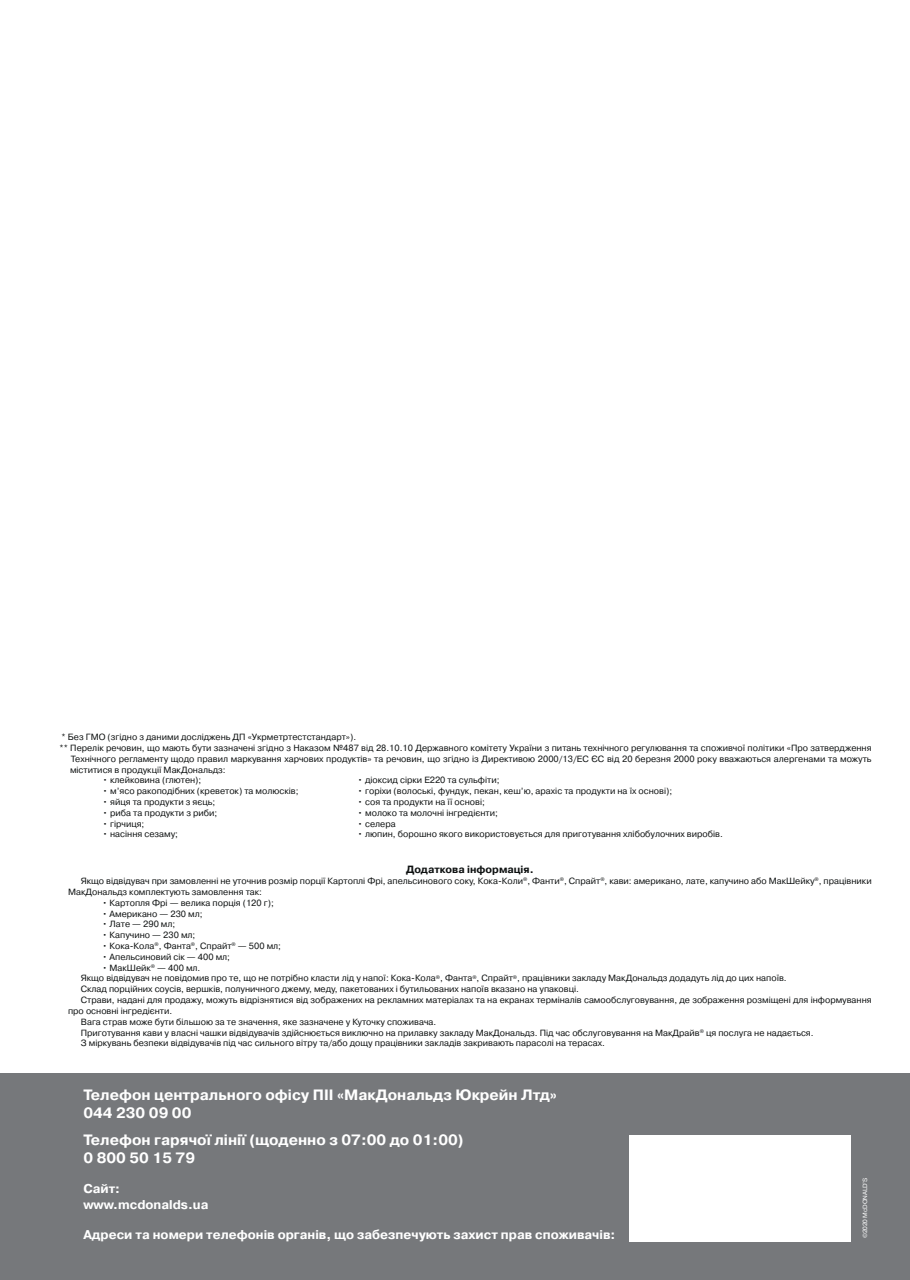
<style>
.page{position:relative;width:910px;height:1280px;background:#fff}
.page>*{position:absolute;margin:0;border:0;box-sizing:border-box;transform-origin:0 0}
.t1{font:700 15px/18px "Pragmatica C";color:#fff}
.t2{font:700 12.75px/15.3px "Pragmatica C";color:#fff}
.t3{font:700 10.5px "Pragmatica C";color:#0e1111}
.t4{font:9px/10.8px "Pragmatica C";color:#0e1111}
.t5{font:6.15px "Pragmatica C";letter-spacing:-.02em;color:#fff;scale:1.04 1}
</style>
<div class="page">
<div style="left:0;top:1073px;width:910px;height:207px;background:#76787b"></div>
<div style="left:629px;top:1135px;width:222px;height:107px;background:#fff"></div>
<p class="t4" style="left:62px;top:732px;width:296px">* Без ГМО (згідно з даними досліджень ДП «Укрметртестстандарт»).</p>
<p class="t4" style="left:60px;top:742px;width:814px">** Перелік речовин, що мають бути зазначені згідно з Наказом №487 від 28.10.10 Державного комітету України з питань технічного регулювання та споживчої політики «Про затвердження</p>
<p class="t4" style="left:71px;top:753px;width:802px">Технічного регламенту щодо правил маркування харчових продуктів» та речовин, що згідно із Директивою 2000/13/ЕС ЄС від 20 березня 2000 року вважаються алергенами та можуть</p>
<p class="t4" style="left:70px;top:764px;width:157px">міститися в продукції МакДональдз:</p>
<p class="t4" style="left:103px;top:775px;width:100px">• клейковина (глютен);</p>
<p class="t4" style="left:358px;top:775px;width:143px">• діоксид сірки Е220 та сульфіти;</p>
<p class="t4" style="left:103px;top:786px;width:197px">• м’ясо ракоподібних (креветок) та молюсків;</p>
<p class="t4" style="left:358px;top:786px;width:316px">• горіхи (волоські, фундук, пекан, кеш’ю, арахіс та продукти на їх основі);</p>
<p class="t4" style="left:103px;top:796px;width:114px">• яйця та продукти з яєць;</p>
<p class="t4" style="left:358px;top:796px;width:129px">• соя та продукти на її основі;</p>
<p class="t4" style="left:103px;top:807px;width:116px">• риба та продукти з риби;</p>
<p class="t4" style="left:358px;top:807px;width:142px">• молоко та молочні інгредієнти;</p>
<p class="t4" style="left:103px;top:818px;width:43px">• гірчиця;</p>
<p class="t4" style="left:358px;top:818px;width:40px">• селера</p>
<p class="t4" style="left:103px;top:829px;width:77px">• насіння сезаму;</p>
<p class="t4" style="left:358px;top:829px;width:367px">• люпин, борошно якого використовується для приготування хлібобулочних виробів.</p>
<p class="t3" style="left:406px;top:864px;width:129px">Додаткова інформація.</p>
<p class="t4" style="left:68px;top:876px;width:805px;text-indent:13px">Якщо відвідувач при замовленні не уточнив розмір порції Картоплі Фрі, апельсинового соку, Кока-Коли<sup>®</sup>, Фанти<sup>®</sup>, Спрайт<sup>®</sup>, кави: американо, лате, капучино або МакШейку<sup>®</sup>, працівники<br>МакДональдз комплектують замовлення так:</p>
<p class="t4" style="left:102px;top:897px;width:173px">• Картопля Фрі — велика порція (120 г);</p>
<p class="t4" style="left:102px;top:908px;width:102px">• Американо — 230 мл;</p>
<p class="t4" style="left:102px;top:919px;width:75px">• Лате — 290 мл;</p>
<p class="t4" style="left:102px;top:930px;width:95px">• Капучино — 230 мл;</p>
<p class="t4" style="left:102px;top:941px;width:181px">• Кока-Кола<sup>®</sup>, Фанта<sup>®</sup>, Спрайт<sup>®</sup> — 500 мл;</p>
<p class="t4" style="left:102px;top:951px;width:130px">• Апельсиновий сік — 400 мл;</p>
<p class="t4" style="left:102px;top:962px;width:100px">• МакШейк<sup>®</sup> — 400 мл.</p>
<p class="t4" style="left:81px;top:973px;width:707px">Якщо відвідувач не повідомив про те, що не потрібно класти лід у напої: Кока-Кола<sup>®</sup>, Фанта<sup>®</sup>, Спрайт<sup>®</sup>, працівники закладу МакДональдз додадуть лід до цих напоїв.</p>
<p class="t4" style="left:81px;top:984px;width:500px">Склад порційних соусів, вершків, полуничного джему, меду, пакетованих і бутильованих напоїв вказано на упаковці.</p>
<p class="t4" style="left:81px;top:995px;width:792px">Страви, надані для продажу, можуть відрізнятися від зображених на рекламних матеріалах та на екранах терміналів самообслуговування, де зображення розміщені для інформування</p>
<p class="t4" style="left:68px;top:1005px;width:106px">про основні інгредієнти.</p>
<p class="t4" style="left:81px;top:1016px;width:357px">Вага страв може бути більшою за те значення, яке зазначене у Куточку споживача.</p>
<p class="t4" style="left:81px;top:1027px;width:734px">Приготування кави у власні чашки відвідувачів здійснюється виключно на прилавку закладу МакДональдз. Під час обслуговування на МакДрайв<sup>®</sup> ця послуга не надається.</p>
<p class="t4" style="left:81px;top:1038px;width:526px">З міркувань безпеки відвідувачів під час сильного вітру та/або дощу працівники закладів закривають парасолі на терасах.</p>
<h1 class="t1" style="left:83px;top:1086px;width:475px">Телефон центрального офісу ПІІ «МакДональдз Юкрейн Лтд»<br>044 230 09 00</h1>
<h1 class="t1" style="left:83px;top:1131px;width:382px">Телефон гарячої лінії (щоденно з 07:00 до 01:00)<br>0 800 50 15 79</h1>
<h2 class="t2" style="left:83px;top:1181px;width:127px">Сайт: www.mcdonalds.ua</h2>
<h2 class="t2" style="left:83px;top:1227px;width:533px">Адреси та номери телефонів органів, що забезпечують захист прав споживачів:</h2>
<p class="t5" style="left:862px;top:1238px;width:60px;rotate:-90deg">©2020 McDONALD’S</p>
</div>
